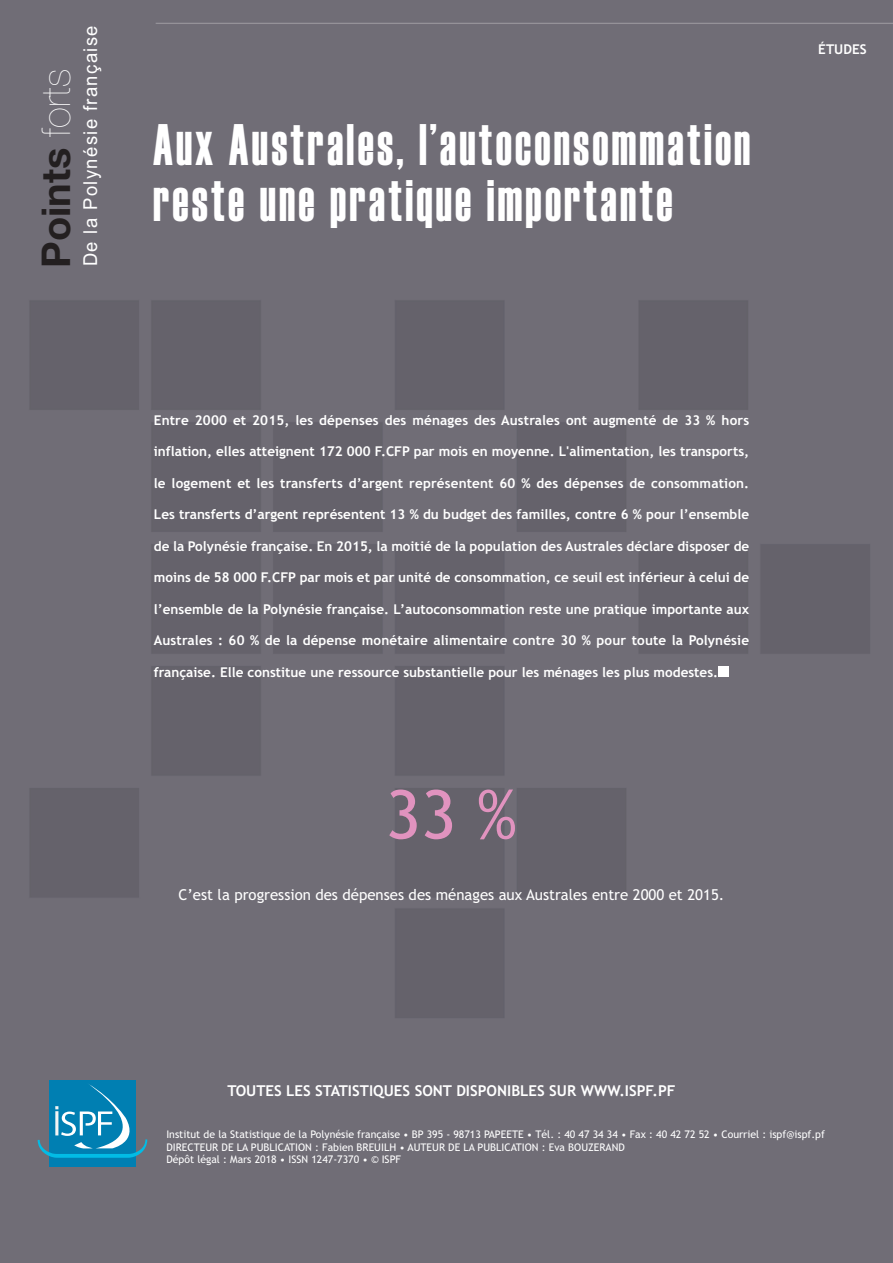
<style>
.page{position:relative;width:893px;height:1263px;background:#fff}
.page>*{position:absolute;margin:0;border:0;box-sizing:border-box;transform-origin:0 0}
.t1{font:67.5px "Trebuchet MS";color:#e193bf}
.t2{font:58.5px/55.5px "Haettenschweiler";letter-spacing:.075em;color:#fff;scale:.77 1}
.t3{font:700 39.75px "Helvetica Neue";color:#231f20}
.t4{font:19.2px "Arial";letter-spacing:.075em;color:#fff;scale:.96 1}
.t5{font:15px "Trebuchet MS";color:#fff}
.t6{font:700 15px "Trebuchet MS";color:#fff}
.t7{font:700 13.5px "Trebuchet MS";color:#fff}
.t8{font:10.5px/12.6px "Trebuchet MS";color:#fff}
.s1{font-weight:200;color:#fff}
</style>
<div class="page">
<img style="left:0;top:0;width:893px;height:1263px">
<div style="left:49px;top:1080px;width:86px;height:86px;background:#007fb2"></div>
<svg style="left:38px;top:1083px;width:123px;height:75px"></svg>
<div style="left:718px;top:666px;width:11px;height:11px;background:#fff"></div>
<h3 class="t3" style="left:31px;top:268px;width:201px;rotate:-90deg">Points <span class="s1">forts</span></h3>
<h3 class="t4" style="left:78px;top:266px;width:252px;rotate:-90deg">De la Polynésie française</h3>
<h2 class="t2" style="left:153px;top:114px;width:777px">Aux Australes, l’autoconsommation reste une pratique importante</h2>
<p class="t7" style="left:154px;top:412px;width:597px">Entre 2000 et 2015, les dépenses des ménages des Australes ont augmenté de 33 % hors</p>
<p class="t7" style="left:154px;top:444px;width:597px">inflation, elles atteignent 172 000 F.CFP par mois en moyenne. L'alimentation, les transports,</p>
<p class="t7" style="left:154px;top:475px;width:597px">le logement et les transferts d’argent représentent 60 % des dépenses de consommation.</p>
<p class="t7" style="left:154px;top:507px;width:597px">Les transferts d’argent représentent 13 % du budget des familles, contre 6 % pour l’ensemble</p>
<p class="t7" style="left:154px;top:538px;width:597px">de la Polynésie française. En 2015, la moitié de la population des Australes déclare disposer de</p>
<p class="t7" style="left:154px;top:570px;width:597px">moins de 58 000 F.CFP par mois et par unité de consommation, ce seuil est inférieur à celui de</p>
<p class="t7" style="left:154px;top:601px;width:597px">l’ensemble de la Polynésie française. L’autoconsommation reste une pratique importante aux</p>
<p class="t7" style="left:154px;top:633px;width:597px">Australes : 60 % de la dépense monétaire alimentaire contre 30 % pour toute la Polynésie</p>
<p class="t7" style="left:154px;top:664px;width:566px">française. Elle constitue une ressource substantielle pour les ménages les plus modestes.</p>
<h1 class="t1" style="left:386px;top:776px;width:133px">33 %</h1>
<p class="t5" style="left:178px;top:886px;width:547px">C’est la progression des dépenses des ménages aux Australes entre 2000 et 2015.</p>
<p class="t7" style="left:818px;top:41px;width:50px">ÉTUDES</p>
<p class="t6" style="left:227px;top:1082px;width:450px">TOUTES LES STATISTIQUES SONT DISPONIBLES SUR WWW.ISPF.PF</p>
<p class="t8" style="left:166px;top:1128px;width:660px">Institut de la Statistique de la Polynésie française • BP 395 - 98713 PAPEETE • Tél. : 40 47 34 34 • Fax : 40 42 72 52 • Courriel : ispf@ispf.pf<br>DIRECTEUR DE LA PUBLICATION : Fabien BREUILH • AUTEUR DE LA PUBLICATION : Eva BOUZERAND<br>Dépôt légal : Mars 2018 • ISSN 1247-7370 • © ISPF</p>
</div>
